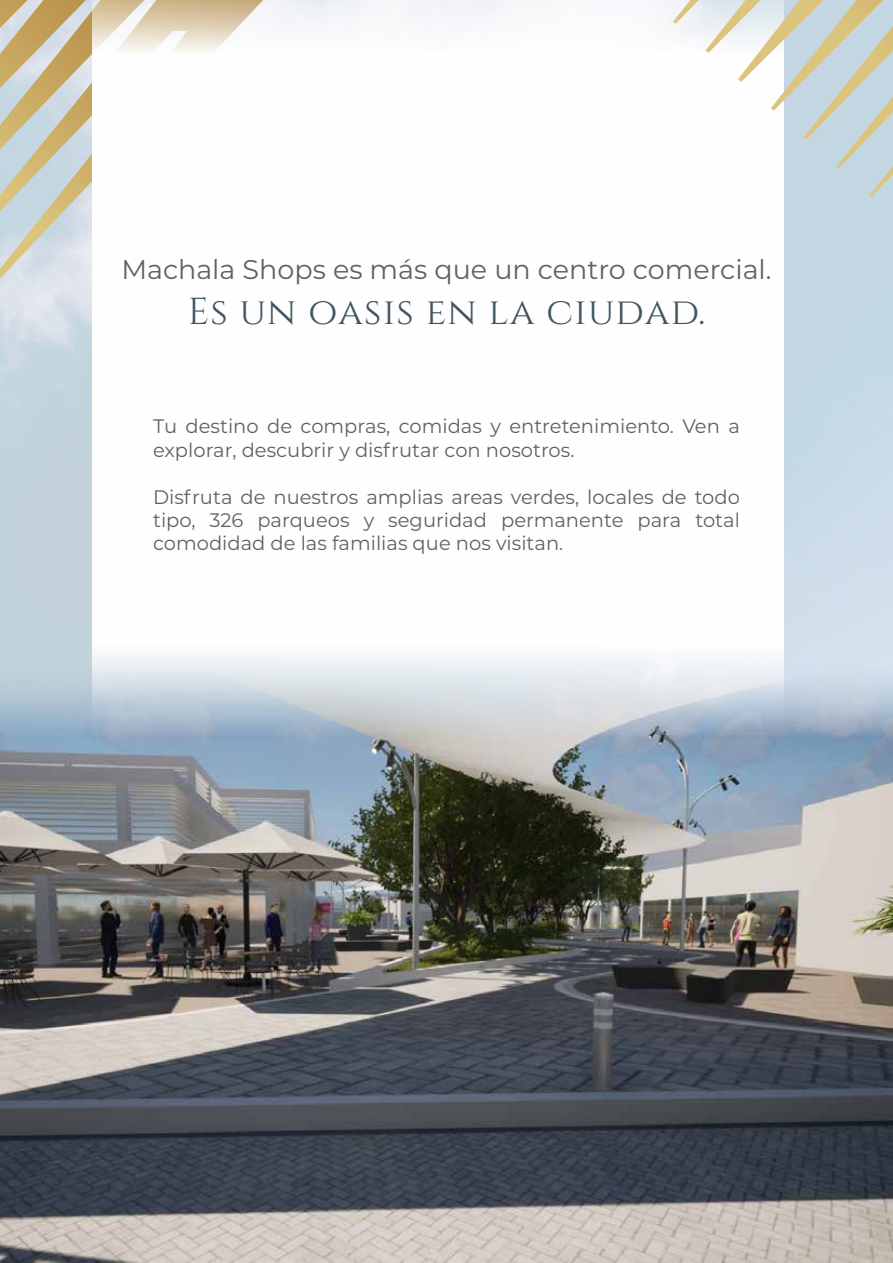
<style>
.page{position:relative;width:893px;height:1263px;background:#fff}
.page>*{position:absolute;margin:0;border:0;box-sizing:border-box;transform-origin:0 0}
.t1{font:37.5px "Cinzel";letter-spacing:.035em;color:#40555f}
.t2{font:27px "Montserrat";color:#616160}
.t3{font:19.5px/23.4px "Montserrat";color:#616160}
</style>
<div class="page">
<svg style="left:0;top:149px;width:92px;height:130px;background:#cfd3cb"></svg>
<svg style="left:0;top:0;width:92px;height:149px;background:#cabd9c"></svg>
<img style="left:0;top:657px;width:892px;height:606px">
<hr style="left:892px;top:0;width:1px;height:1263px;background:#f7dc4f">
<svg style="left:705px;top:0;width:188px;height:197px"></svg>
<svg style="left:673px;top:0;width:26px;height:24px"></svg>
<h2 class="t2" style="left:121px;top:251px;width:652px">Machala Shops es más que un centro comercial.</h2>
<h1 class="t1" style="left:188px;top:290px;width:519px">Es un oasis en la ciudad.</h1>
<p class="t3" style="left:153px;top:414px;width:588px">Tu destino de compras, comidas y entretenimiento. Ven a explorar, descubrir y disfrutar con nosotros.</p>
<p class="t3" style="left:153px;top:484px;width:588px;text-align:justify">Disfruta de nuestros amplias areas verdes, locales de todo tipo, 326 parqueos y seguridad permanente para total comodidad de las familias que nos visitan.</p>
</div>
